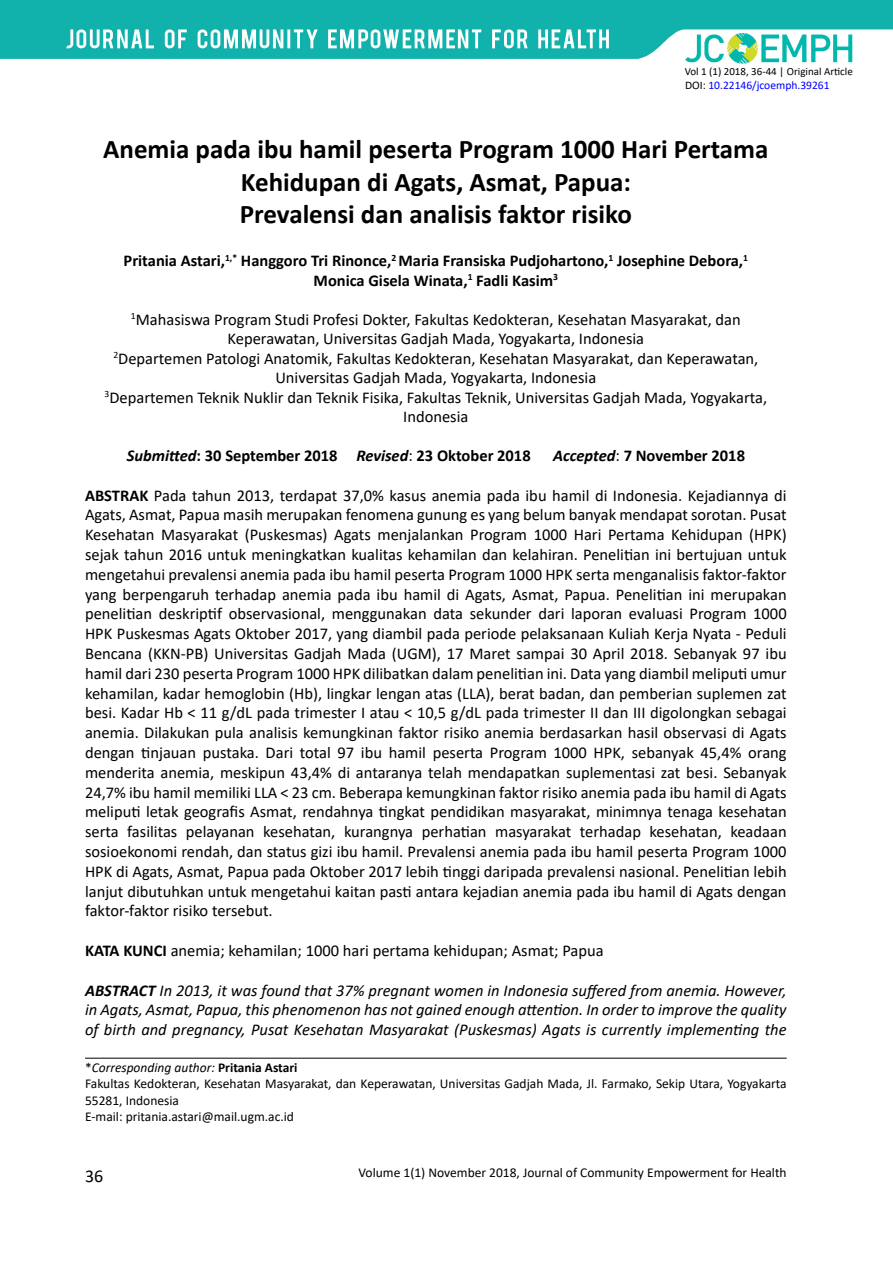
<style>
.page{position:relative;width:893px;height:1263px;background:#fff}
.page>*{position:absolute;margin:0;border:0;box-sizing:border-box;transform-origin:0 0}
.t1{font:700 27px/32.4px "Calibri";color:#000;text-align:center}
.t2{font:18px "Calibri";color:#000}
.t3{font:16.5px/19.8px "Calibri";color:#000;text-align:center}
.t4{font:italic 16.5px/19.8px "Calibri";color:#000;text-align:justify}
.t5{font:700 16.5px/19.5px "Calibri";color:#000;text-align:center}
.t6{font:13.5px/16.2px "Calibri";color:#000}
.t7{font:11.55px "Calibri";color:#00f}
.t8{font:10.95px "Calibri";color:#000}
.s1{color:#000}
.s2{font-style:italic}
.s3{font-weight:400}
.s4{font-weight:700}
</style>
<div class="page">
<hr style="left:85px;top:1058px;width:702px;height:1px;background:#000">
<img style="left:0;top:0;width:893px;height:63px">
<p class="t8" style="left:685px;top:63px;width:170px">Vol 1 (1) 2018, 36-44 | Original Article</p>
<p class="t7" style="left:685px;top:77px;width:146px"><span class="s1">DOI:</span> 10.22146/jcoemph.39261</p>
<h1 class="t1" style="left:103px;top:133px;width:667px">Anemia pada ibu hamil peserta Program 1000 Hari Pertama<br>Kehidupan di Agats, Asmat, Papua:<br>Prevalensi dan analisis faktor risiko</h1>
<p class="t5" style="left:124px;top:251px;width:626px">Pritania Astari,<sup>1,*</sup> Hanggoro Tri Rinonce,<sup>2</sup> Maria Fransiska Pudjohartono,<sup>1</sup> Josephine Debora,<sup>1<br></sup>Monica Gisela Winata,<sup>1</sup> Fadli Kasim<sup>3</sup></p>
<p class="t3" style="left:105px;top:309px;width:664px"><sup>1</sup>Mahasiswa Program Studi Profesi Dokter, Fakultas Kedokteran, Kesehatan Masyarakat, dan Keperawatan, Universitas Gadjah Mada, Yogyakarta, Indonesia<br><sup>2</sup>Departemen Patologi Anatomik, Fakultas Kedokteran, Kesehatan Masyarakat, dan Keperawatan, Universitas Gadjah Mada, Yogyakarta, Indonesia<br><sup>3</sup>Departemen Teknik Nuklir dan Teknik Fisika, Fakultas Teknik, Universitas Gadjah Mada, Yogyakarta, Indonesia</p>
<p class="t5" style="left:127px;top:446px;width:406px"><span class="s2">Submitted</span>: 30 September 2018 <span class="s2">Revised</span><span class="s3">:</span> 23 Oktober 2018</p>
<p class="t5" style="left:553px;top:446px;width:193px"><span class="s2">Accepted</span><span class="s3">:</span> 7 November 2018</p>
<p class="t3" style="left:85px;top:485px;width:703px;text-align:justify"><span class="s4">ABSTRAK</span> Pada tahun 2013, terdapat 37,0% kasus anemia pada ibu hamil di Indonesia. Kejadiannya di Agats, Asmat, Papua masih merupakan fenomena gunung es yang belum banyak mendapat sorotan. Pusat Kesehatan Masyarakat (Puskesmas) Agats menjalankan Program 1000 Hari Pertama Kehidupan (HPK) sejak tahun 2016 untuk meningkatkan kualitas kehamilan dan kelahiran. Penelitian ini bertujuan untuk mengetahui prevalensi anemia pada ibu hamil peserta Program 1000 HPK serta menganalisis faktor-faktor yang berpengaruh terhadap anemia pada ibu hamil di Agats, Asmat, Papua. Penelitian ini merupakan penelitian deskriptif observasional, menggunakan data sekunder dari laporan evaluasi Program 1000<br>HPK Puskesmas Agats Oktober 2017, yang diambil pada periode pelaksanaan Kuliah Kerja Nyata - Peduli Bencana (KKN-PB) Universitas Gadjah Mada (UGM), 17 Maret sampai 30 April 2018. Sebanyak 97 ibu hamil dari 230 peserta Program 1000 HPK dilibatkan dalam penelitian ini. Data yang diambil meliputi umur kehamilan, kadar hemoglobin (Hb), lingkar lengan atas (LLA), berat badan, dan pemberian suplemen zat besi. Kadar Hb &lt; 11 g/dL pada trimester I atau &lt; 10,5 g/dL pada trimester II dan III digolongkan sebagai anemia. Dilakukan pula analisis kemungkinan faktor risiko anemia berdasarkan hasil observasi di Agats dengan tinjauan pustaka. Dari total 97 ibu hamil peserta Program 1000 HPK, sebanyak 45,4% orang menderita anemia, meskipun 43,4% di antaranya telah mendapatkan suplementasi zat besi. Sebanyak 24,7% ibu hamil memiliki LLA &lt; 23 cm. Beberapa kemungkinan faktor risiko anemia pada ibu hamil di Agats meliputi letak geografis Asmat, rendahnya tingkat pendidikan masyarakat, minimnya tenaga kesehatan serta fasilitas pelayanan kesehatan, kurangnya perhatian masyarakat terhadap kesehatan, keadaan sosioekonomi rendah, dan status gizi ibu hamil. Prevalensi anemia pada ibu hamil peserta Program 1000<br>HPK di Agats, Asmat, Papua pada Oktober 2017 lebih tinggi daripada prevalensi nasional. Penelitian lebih lanjut dibutuhkan untuk mengetahui kaitan pasti antara kejadian anemia pada ibu hamil di Agats dengan faktor-faktor risiko tersebut.</p>
<p class="t3" style="left:85px;top:940px;width:520px"><span class="s4">KATA KUNCI</span> anemia; kehamilan; 1000 hari pertama kehidupan; Asmat; Papua</p>
<p class="t4" style="left:85px;top:979px;width:703px"><span class="s4">ABSTRACT</span> In 2013, it was found that 37% pregnant women in Indonesia suffered from anemia. However, in Agats, Asmat, Papua, this phenomenon has not gained enough attention. In order to improve the quality of birth and pregnancy, Pusat Kesehatan Masyarakat (Puskesmas) Agats is currently implementing the</p>
<p class="t6" style="left:85px;top:1059px;width:703px">*<span class="s2">Corresponding author:</span> <span class="s4">Pritania Astari<br></span>Fakultas Kedokteran, Kesehatan Masyarakat, dan Keperawatan, Universitas Gadjah Mada, Jl. Farmako, Sekip Utara, Yogyakarta 55281, Indonesia<br>E-mail: pritania.astari@mail.ugm.ac.id</p>
<p class="t2" style="left:85px;top:1163px;width:20px">36</p>
<p class="t6" style="left:359px;top:1164px;width:430px">Volume 1(1) November 2018, Journal of Community Empowerment for Health</p>
</div>
